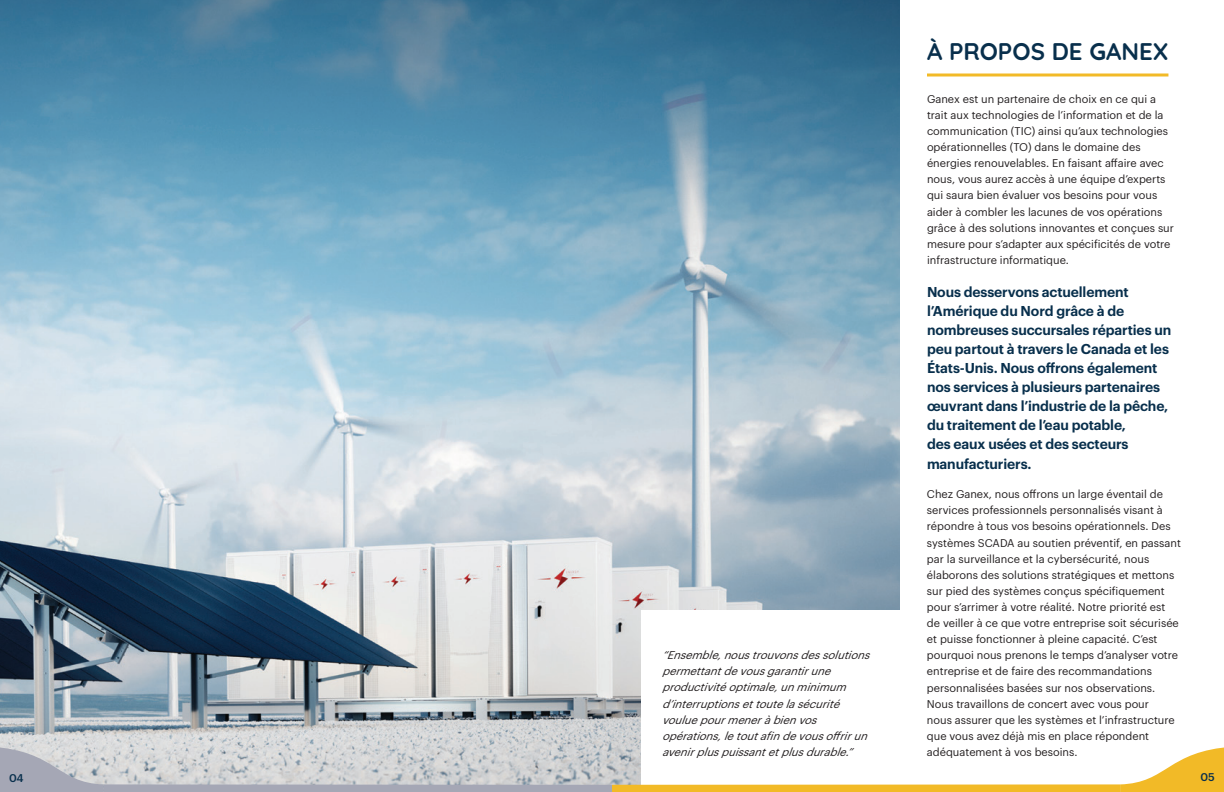
<style>
.page{position:relative;width:1224px;height:792px;background:#fff}
.page>*{position:absolute;margin:0;border:0;box-sizing:border-box;transform-origin:0 0}
.Title_Ganex{font:700 24px "Quicksand";color:#082f4c}
.Test_emphasized{font:600 14px/19.1px "Graphik";letter-spacing:-.01em;color:#082f4c}
.t1{font:italic 11.1px/16.2px "Graphik";color:#231f20}
.t2{font:11px/16.1px "Graphik";color:#231f20}
.t3{font:500 11px "Graphik";color:#082f4c}
</style>
<div class="page">
<img style="left:0;top:0;width:900px;height:747px">
<div style="left:641px;top:611px;width:266px;height:176px;background:#fff"></div>
<hr style="left:927px;top:74px;width:241px;height:2px;background:#f2ba27">
<svg style="left:0;top:747px;width:1224px;height:45px"></svg>
<p class="t1" style="left:662px;top:646px;width:214px">“Ensemble,noustrouvonsdessolutions permettantdevousgarantirune productivitéoptimale,unminimum d’interruptionsettoutelasécurité vouluepourmeneràbienvos opérations,letoutafindevousoffrirun avenirpluspuissantetplusdurable.”</p>
<p class="Title_Ganex" style="left:927px;top:32px;width:243px">À PROPOS DE GANEX</p>
<p class="t2" style="left:927px;top:90px;width:248px">Ganex est un partenaire de choix en ce qui a trait aux technologies de l’information et de la communication (TIC) ainsi qu’aux technologies opérationnelles (TO) dans le domaine des énergies renouvelables. En faisant affaire avec nous, vous aurez accès à une équipe d’experts qui saura bien évaluer vos besoins pour vous aider à combler les lacunes de vos opérations grâce à des solutions innovantes et conçues sur mesure pour s’adapter aux spécificités de votre infrastructure informatique.</p>
<p class="Test_emphasized" style="left:927px;top:281px;width:246px">Nous desservons actuellement l’Amérique du Nord grâce à de nombreuses succursales réparties un peu partout à travers le Canada et les<br>États-Unis. Nous offrons également nos services à plusieurs partenaires œuvrant dans l’industrie de la pêche, du traitement de l’eau potable,<br>des eaux usées et des secteurs manufacturiers.</p>
<p class="t2" style="left:927px;top:485px;width:255px">Chez Ganex, nous offrons un large éventail de services professionnels personnalisés visant à répondre à tous vos besoins opérationnels. Des systèmes SCADA au soutien préventif, en passant par la surveillance et la cybersécurité, nous élaborons des solutions stratégiques et mettons sur pied des systèmes conçus spécifiquement pour s’arrimer à votre réalité. Notre priorité est de veiller à ce que votre entreprise soit sécurisée et puisse fonctionner à pleine capacité. C’est pourquoi nous prenons le temps d’analyser votre entreprise et de faire des recommandations personnalisées basées sur nos observations.<br>Nous travaillons de concert avec vous pour<br>nous assurer que les systèmes et l’infrastructure que vous avez déjà mis en place répondent adéquatement à vos besoins.</p>
<p class="t3" style="left:9px;top:769px;width:16px">04</p>
<p class="t3" style="left:1200px;top:769px;width:16px">05</p>
</div>
